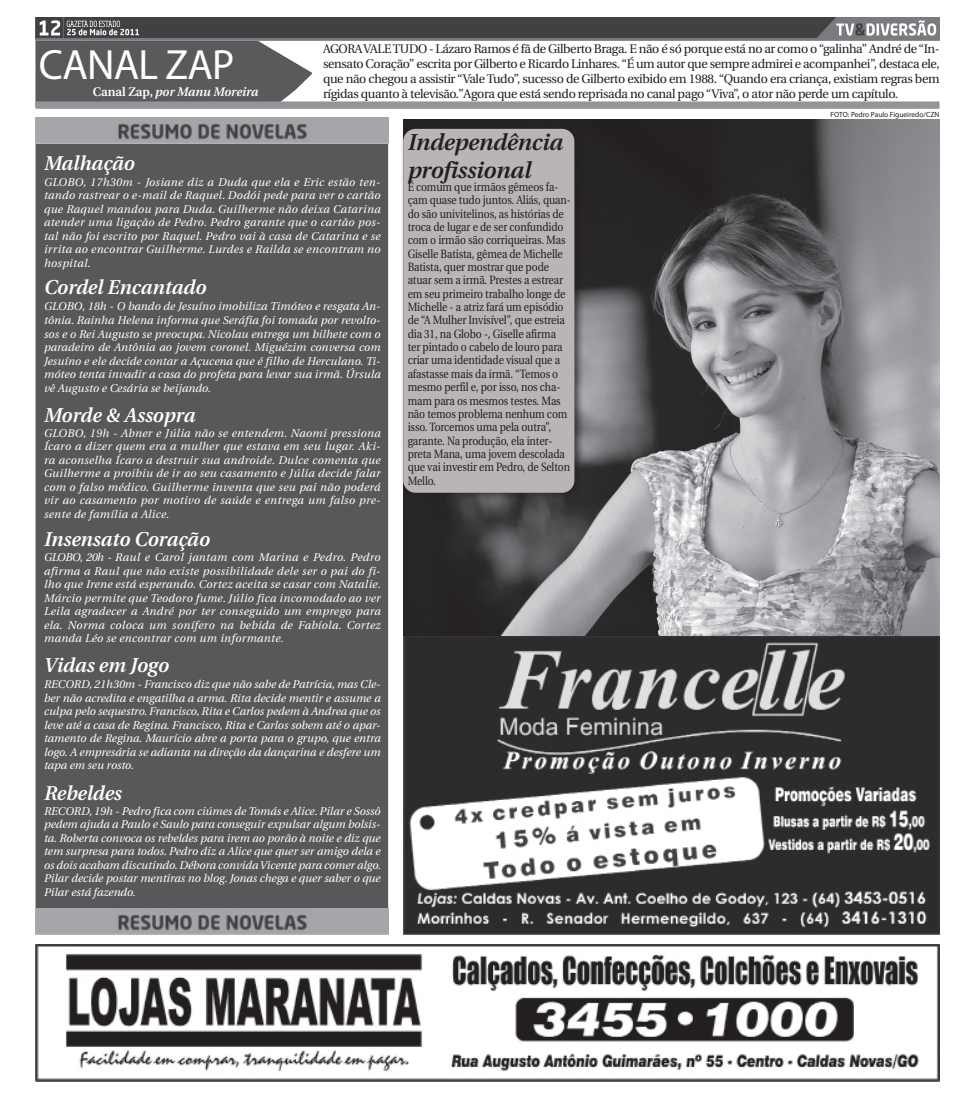
<style>
.page{position:relative;width:975px;height:1099px;background:#fff}
.page>*{position:absolute;margin:0;border:0;box-sizing:border-box;transform-origin:0 0}
.t1{font:42.5px "Myriad Pro";letter-spacing:-.02em;color:#fff}
.Corpo_de_Texto{font:italic 600 23px/27.5px "Utopia";letter-spacing:-.01em;color:#231f20}
.Corpo_de_Texto-2{font:italic 600 20px "Utopia";color:#fff}
.Título_Artigos{font:12.5px/15px "Utopia";letter-spacing:-.03em;color:#231f20;text-align:justify}
.Corpo_de_Texto-3{font:italic 600 12.5px "Utopia";color:#fff}
.Corpo_de_Texto-4{font:12px/13.4px "Utopia";letter-spacing:-.01em;color:#231f20;scale:.86 1}
.Corpo_de_Texto-5{font:italic 11.25px/13.5px "Utopia";letter-spacing:.01em;color:#fff;text-align:justify}
.Crédito_Fotos{font:7.5px "Myriad Pro";color:#231f20}
.s1{font-size:12.38px}
.s2{font-style:normal}
</style>
<div class="page">
<img style="left:403px;top:119px;width:536px;height:517px">
<img style="left:35px;top:40px;width:277px;height:61px">
<div style="left:35px;top:101px;width:904px;height:8px;background:#939598"></div>
<img style="left:36px;top:944px;width:903px;height:137px">
<img style="left:403px;top:636px;width:536px;height:298px">
<div style="left:399px;top:123px;width:185px;height:378px;background:#231f20;opacity:.75"></div>
<div style="left:403px;top:129px;width:171px;height:364px;background:#bab5b4;border-radius:12px"></div>
<div style="left:36px;top:125px;width:352px;height:806px;background:#57585a"></div>
<img style="left:36px;top:117px;width:352px;height:27px">
<img style="left:36px;top:908px;width:352px;height:26px">
<img style="left:35px;top:18px;width:904px;height:22px">
<p class="Título_Artigos" style="left:323px;top:41px;width:618px"><span class="s1">AGORA VALE TUDO -</span> Lázaro Ramos é fã de Gilberto Braga. E não é só porque está no ar como o “galinha” André de “In&shy;sensato Coração” escrita por Gilberto e Ricardo Linhares. “É um autor que sempre admirei e acompanhei”, destaca ele, que não chegou a assistir “Vale Tudo”, sucesso de Gilberto exibido em 1988. “Quando era criança, existiam regras bem rígidas quanto à televisão.”Agora que está sendo reprisada no canal pago “Viva”, o ator não perde um capítulo.</p>
<p class="Corpo_de_Texto" style="left:407px;top:129px;width:157px">Independência profissional</p>
<p class="Corpo_de_Texto-4" style="left:407px;top:180px;width:191px">É comum que irmãos gêmeos fa&shy;çam quase tudo juntos. Aliás, quan&shy;do são univitelinos, as histórias de troca de lugar e de ser confundido com o irmão são corriqueiras. Mas<br>Giselle Batista, gêmea de Michelle<br>Batista, quer mostrar que pode atuar sem a irmã. Prestes a estrear em seu primeiro trabalho longe de<br>Michelle - a atriz fará um episódio de “A Mulher Invisível”, que estreia dia 31, na Globo -, Giselle afirma ter pintado o cabelo de louro para criar uma identidade visual que a afastasse mais da irmã. “Temos o mesmo perfil e, por isso, nos cha&shy;mam para os mesmos testes. Mas não temos problema nenhum com isso. Torcemos uma pela outra”, garante. Na produção, ela inter&shy;preta Mana, uma jovem descolada que vai investir em Pedro, de Selton<br>Mello.</p>
<p class="t1" style="left:39px;top:38px;width:197px">CANAL ZAP</p>
<p class="Corpo_de_Texto-3" style="left:93px;top:84px;width:167px"><span class="s2">Canal Zap,</span> por Manu Moreira</p>
<p class="Crédito_Fotos" style="left:830px;top:110px;width:110px">FOTO: Pedro Paulo Figueiredo/CZN</p>
<p class="Corpo_de_Texto-2" style="left:44px;top:152px;width:92px">Malhação</p>
<p class="Corpo_de_Texto-5" style="left:44px;top:175px;width:338px">GLOBO, 17h30m - Josiane diz a Duda que ela e Eric estão ten&shy;tando rastrear o e-mail de Raquel. Dodói pede para ver o cartão que Raquel mandou para Duda. Guilherme não deixa Catarina atender uma ligação de Pedro. Pedro garante que o cartão pos&shy;tal não foi escrito por Raquel. Pedro vai à casa de Catarina e se irrita ao encontrar Guilherme. Lurdes e Railda se encontram no hospital.</p>
<p class="Corpo_de_Texto-2" style="left:44px;top:276px;width:164px">Cordel Encantado</p>
<p class="Corpo_de_Texto-5" style="left:44px;top:300px;width:338px">GLOBO, 18h - O bando de Jesuíno imobiliza Timóteo e resgata An&shy;tônia. Rainha Helena informa que Seráfia foi tomada por revolto&shy;sos e o Rei Augusto se preocupa. Nicolau entrega um bilhete com o paradeiro de Antônia ao jovem coronel. Miguézim conversa com Jesuíno e ele decide contar a Açucena que é filho de Herculano. Ti&shy;móteo tenta invadir a casa do profeta para levar sua irmã. Úrsula vê Augusto e Cesária se beijando.</p>
<p class="Corpo_de_Texto-2" style="left:44px;top:404px;width:153px">Morde &amp; Assopra</p>
<p class="Corpo_de_Texto-5" style="left:44px;top:426px;width:338px">GLOBO, 19h - Abner e Júlia não se entendem. Naomi pressiona Ícaro a dizer quem era a mulher que estava em seu lugar. Aki&shy;ra aconselha Ícaro a destruir sua androide. Dulce comenta que Guilherme a proibiu de ir ao seu casamento e Júlia decide falar com o falso médico. Guilherme inventa que seu pai não poderá vir ao casamento por motivo de saúde e entrega um falso pre&shy;sente de família a Alice.</p>
<p class="Corpo_de_Texto-2" style="left:44px;top:527px;width:167px">Insensato Coração</p>
<p class="Corpo_de_Texto-5" style="left:44px;top:551px;width:338px">GLOBO, 20h - Raul e Carol jantam com Marina e Pedro. Pedro afirma a Raul que não existe possibilidade dele ser o pai do fi&shy;lho que Irene está esperando. Cortez aceita se casar com Natalie.<br>Márcio permite que Teodoro fume. Júlio fica incomodado ao ver Leila agradecer a André por ter conseguido um emprego para ela. Norma coloca um sonífero na bebida de Fabíola. Cortez manda Léo se encontrar com um informante.</p>
<p class="Corpo_de_Texto-2" style="left:43px;top:631px;width:169px">Ribeirão do Tempo</p>
<p class="Corpo_de_Texto-2" style="left:44px;top:654px;width:126px">Vidas em Jogo</p>
<p class="Corpo_de_Texto-5" style="left:44px;top:678px;width:338px">RECORD, 21h30m - Francisco diz que não sabe de Patrícia, mas Cle&shy;ber não acredita e engatilha a arma. Rita decide mentir e assume a culpa pelo sequestro. Francisco, Rita e Carlos pedem à Andrea que os leve até a casa de Regina. Francisco, Rita e Carlos sobem até o apar&shy;tamento de Regina. Maurício abre a porta para o grupo, que entra logo. A empresária se adianta na direção da dançarina e desfere um tapa em seu rosto.</p>
<p class="Corpo_de_Texto-2" style="left:44px;top:782px;width:79px">Rebeldes</p>
<p class="Corpo_de_Texto-5" style="left:44px;top:804px;width:338px">RECORD, 19h - Pedro fica com ciúmes de Tomás e Alice. Pilar e Sossô pedem ajuda a Paulo e Saulo para conseguir expulsar algum bolsis&shy;ta. Roberta convoca os rebeldes para irem ao porão à noite e diz que tem surpresa para todos. Pedro diz a Alice que quer ser amigo dela e os dois acabam discutindo. Débora convida Vicente para comer algo.<br>Pilar decide postar mentiras no blog. Jonas chega e quer saber o que Pilar está fazendo.</p>
</div>
